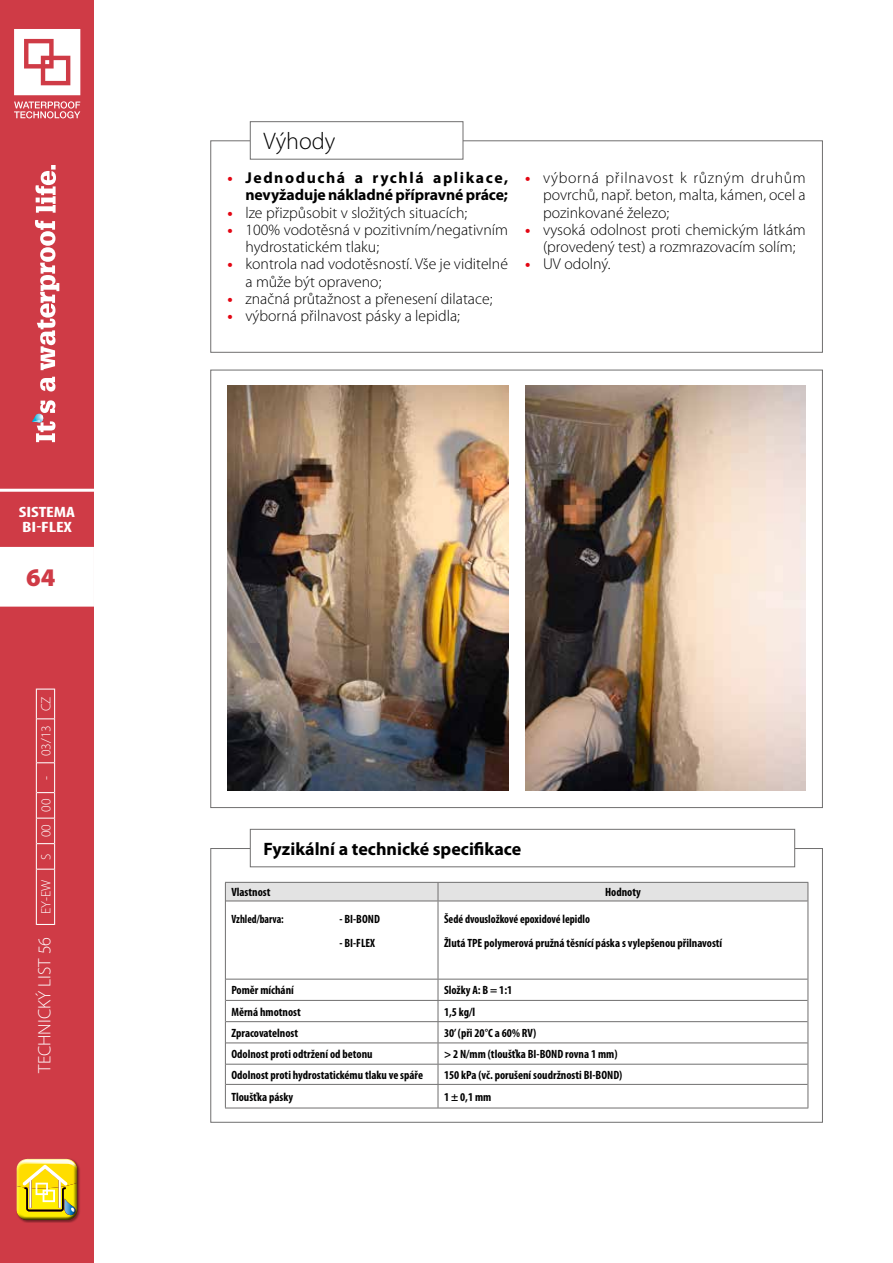
<style>
.page{position:relative;width:893px;height:1263px;background:#fff}
.page>*{position:absolute;margin:0;border:0;box-sizing:border-box;transform-origin:0 0}
.t1{font:900 25.5px "Myriad Pro";color:#cf3b46}
.t2{font:300 24px "Myriad Pro";color:#000}
.t3{font:700 18px "Myriad Pro";color:#000}
.t4{font:300 18px "Myriad Pro";color:#fff}
.t5{font:300 15.75px/17.2px "Myriad Pro";color:#000}
.t6{font:700 15.75px/17.2px "Myriad Pro";color:#000;text-align:right}
.t7{font:700 condensed 15px/15px "Myriad Pro";letter-spacing:-.005em;color:#fff;scale:1.3 1}
.t8{font:300 13.5px "Myriad Pro";color:#fff}
.t9{font:700 condensed 12px "Myriad Pro";color:#000}
.t10{font:700 condensed 12px/24px "Myriad Pro";color:#000;scale:.95 1}
.t11{font:700 condensed 12px "Myriad Pro";color:#000;scale:.9 1}
.s1{color:#e30613}
.s2{font-weight:700;color:#e30613}
</style>
<div class="page">
<div style="left:0;top:0;width:94px;height:1263px;background:#cf3b46"></div>
<svg style="left:35px;top:165px;width:21px;height:48px"></svg>
<svg style="left:35px;top:220px;width:24px;height:150px"></svg>
<svg style="left:32px;top:377px;width:23px;height:65px"></svg>
<div style="left:16px;top:1158px;width:65px;height:65px;background:#000;opacity:.41"></div>
<div style="left:16px;top:1157px;width:63px;height:59px;background:#fff;opacity:.75"></div>
<div style="left:16px;top:1162px;width:63px;height:60px;background:#000;opacity:.75"></div>
<div style="left:0;top:547px;width:94px;height:60px;background:#fff"></div>
<hr style="left:0;top:489px;width:126px;height:3px;background:#fff">
<svg style="left:14px;top:29px;width:66px;height:66px"></svg>
<svg style="left:14px;top:101px;width:66px;height:17px"></svg>
<div style="left:210px;top:140px;width:613px;height:213px;border:1px solid #706f6f"></div>
<div style="left:250px;top:122px;width:213px;height:37px;background:#fff"></div>
<div style="left:250px;top:121px;width:213px;height:39px;border:1px solid #706f6f"></div>
<div style="left:250px;top:829px;width:545px;height:38px;border:1px solid #706f6f"></div>
<hr style="left:226px;top:901px;width:212px;height:1px;background:#706f6f">
<hr style="left:438px;top:901px;width:370px;height:1px;background:#706f6f">
<hr style="left:226px;top:979px;width:212px;height:1px;background:#706f6f">
<hr style="left:438px;top:979px;width:370px;height:1px;background:#706f6f">
<hr style="left:226px;top:1000px;width:212px;height:1px;background:#706f6f">
<hr style="left:438px;top:1000px;width:370px;height:1px;background:#706f6f">
<hr style="left:226px;top:1021px;width:212px;height:1px;background:#706f6f">
<hr style="left:438px;top:1021px;width:370px;height:1px;background:#706f6f">
<svg style="left:225px;top:882px;width:584px;height:19px"></svg>
<hr style="left:225px;top:901px;width:1px;height:78px;background:#706f6f">
<hr style="left:438px;top:901px;width:1px;height:78px;background:#706f6f">
<hr style="left:808px;top:901px;width:1px;height:78px;background:#706f6f">
<svg style="left:225px;top:979px;width:1px;height:129px"></svg>
<svg style="left:438px;top:979px;width:1px;height:129px"></svg>
<svg style="left:808px;top:979px;width:1px;height:129px"></svg>
<hr style="left:226px;top:1042px;width:212px;height:1px;background:#706f6f">
<hr style="left:226px;top:1064px;width:212px;height:1px;background:#706f6f">
<hr style="left:226px;top:1084px;width:212px;height:1px;background:#706f6f">
<hr style="left:438px;top:1042px;width:370px;height:1px;background:#706f6f">
<hr style="left:438px;top:1064px;width:370px;height:1px;background:#706f6f">
<hr style="left:438px;top:1084px;width:370px;height:1px;background:#706f6f">
<hr style="left:225px;top:1108px;width:213px;height:1px;background:#706f6f">
<hr style="left:438px;top:1108px;width:370px;height:1px;background:#706f6f">
<img style="left:525px;top:386px;width:281px;height:405px">
<img style="left:227px;top:386px;width:281px;height:405px">
<hr style="left:36px;top:869px;width:1px;height:56px;background:#fff">
<svg style="left:37px;top:924px;width:17px;height:1px"></svg>
<hr style="left:36px;top:763px;width:1px;height:30px;background:#fff">
<hr style="left:36px;top:719px;width:1px;height:44px;background:#fff">
<svg style="left:37px;top:762px;width:17px;height:1px"></svg>
<hr style="left:36px;top:688px;width:1px;height:31px;background:#fff">
<svg style="left:37px;top:718px;width:17px;height:1px"></svg>
<svg style="left:37px;top:688px;width:17px;height:2px"></svg>
<hr style="left:54px;top:869px;width:1px;height:56px;background:#fff">
<svg style="left:36px;top:792px;width:19px;height:78px"></svg>
<hr style="left:54px;top:763px;width:1px;height:30px;background:#fff">
<hr style="left:54px;top:719px;width:1px;height:44px;background:#fff">
<hr style="left:54px;top:688px;width:1px;height:31px;background:#fff">
<p class="t7" style="left:19px;top:504px;width:45px">Sistema<br>BI-FLEX</p>
<h1 class="t1" style="left:26px;top:561px;width:31px">64</h1>
<p class="t8" style="left:38px;top:780px;width:85px;rotate:-90deg">- 03/13 CZ</p>
<p class="t8" style="left:38px;top:859px;width:62px;rotate:-90deg">S 00 00</p>
<p class="t8" style="left:38px;top:914px;width:36px;rotate:-90deg">EY-EW</p>
<p class="t4" style="left:34px;top:1073px;width:137px;rotate:-90deg">TECHNICKÝ LIST 56</p>
<h2 class="t2" style="left:263px;top:127px;width:74px">Výhody</h2>
<p class="t6" style="left:227px;top:169px;width:282px"><span class="s1">•</span> Jednoduchá a rychlá aplikace, nevyžadujenákladnépřípravnépráce;</p>
<p class="t5" style="left:227px;top:203px;width:241px"><span class="s2">•</span> lze přizpůsobit v složitých situacích;</p>
<p class="t5" style="left:245px;top:221px;width:264px;text-indent:-18px"><span class="s2">•</span> 100% vodotěsná v pozitivním/negativním hydrostatickém tlaku;</p>
<p class="t5" style="left:245px;top:255px;width:264px;text-indent:-18px"><span class="s2">•</span> kontrola nad vodotěsností. Vše je viditelné a může být opraveno;</p>
<p class="t5" style="left:227px;top:290px;width:267px"><span class="s2">•</span> značná průtažnost a přenesení dilatace;</p>
<p class="t5" style="left:227px;top:307px;width:234px"><span class="s2">•</span> výborná přilnavost pásky a lepidla;</p>
<p class="t5" style="left:543px;top:169px;width:264px;text-align:justify;text-indent:-18px"><span class="s2">•</span> výborná přilnavost k různým druhům povrchů, např. beton, malta, kámen, ocel a pozinkované železo;</p>
<p class="t5" style="left:525px;top:221px;width:282px;text-align:center"><span class="s2">•</span> vysoká odolnost proti chemickým látkám (provedený test) a rozmrazovacím solím;</p>
<p class="t5" style="left:525px;top:255px;width:87px"><span class="s2">•</span> UV odolný.</p>
<p class="t3" style="left:263px;top:839px;width:259px">Fyzikální a technické specifikace</p>
<p class="t9" style="left:231px;top:885px;width:41px">Vlastnost</p>
<p class="t9" style="left:605px;top:885px;width:37px">Hodnoty</p>
<p class="t11" style="left:231px;top:912px;width:60px">Vzhled/barva:</p>
<p class="t9" style="left:339px;top:912px;width:42px">- BI-BOND</p>
<p class="t9" style="left:339px;top:936px;width:37px">- BI-FLEX</p>
<p class="t10" style="left:444px;top:907px;width:294px">Šedé dvousložkové epoxidové lepidlo<br>Žlutá TPE polymerová pružná těsnící páska s vylepšenou přilnavostí</p>
<p class="t9" style="left:231px;top:984px;width:64px">Poměr míchání</p>
<p class="t9" style="left:444px;top:984px;width:70px">Složky A: B = 1:1</p>
<p class="t9" style="left:231px;top:1005px;width:71px">Měrná hmotnost</p>
<p class="t9" style="left:444px;top:1005px;width:33px">1,5 kg/l</p>
<p class="t9" style="left:231px;top:1026px;width:68px">Zpracovatelnost</p>
<p class="t9" style="left:444px;top:1026px;width:94px">30’ (při 20°C a 60% RV)</p>
<p class="t9" style="left:231px;top:1047px;width:143px">Odolnost proti odtržení od betonu</p>
<p class="t9" style="left:444px;top:1047px;width:175px">&gt; 2 N/mm (tloušťka BI-BOND rovna 1 mm)</p>
<p class="t9" style="left:231px;top:1068px;width:193px">Odolnost proti hydrostatickému tlaku ve spáře</p>
<p class="t9" style="left:444px;top:1068px;width:180px">150 kPa (vč. porušení soudržnosti BI-BOND)</p>
<p class="t9" style="left:231px;top:1090px;width:63px">Tloušťka pásky</p>
<p class="t9" style="left:444px;top:1090px;width:49px">1 ± 0,1 mm</p>
</div>
